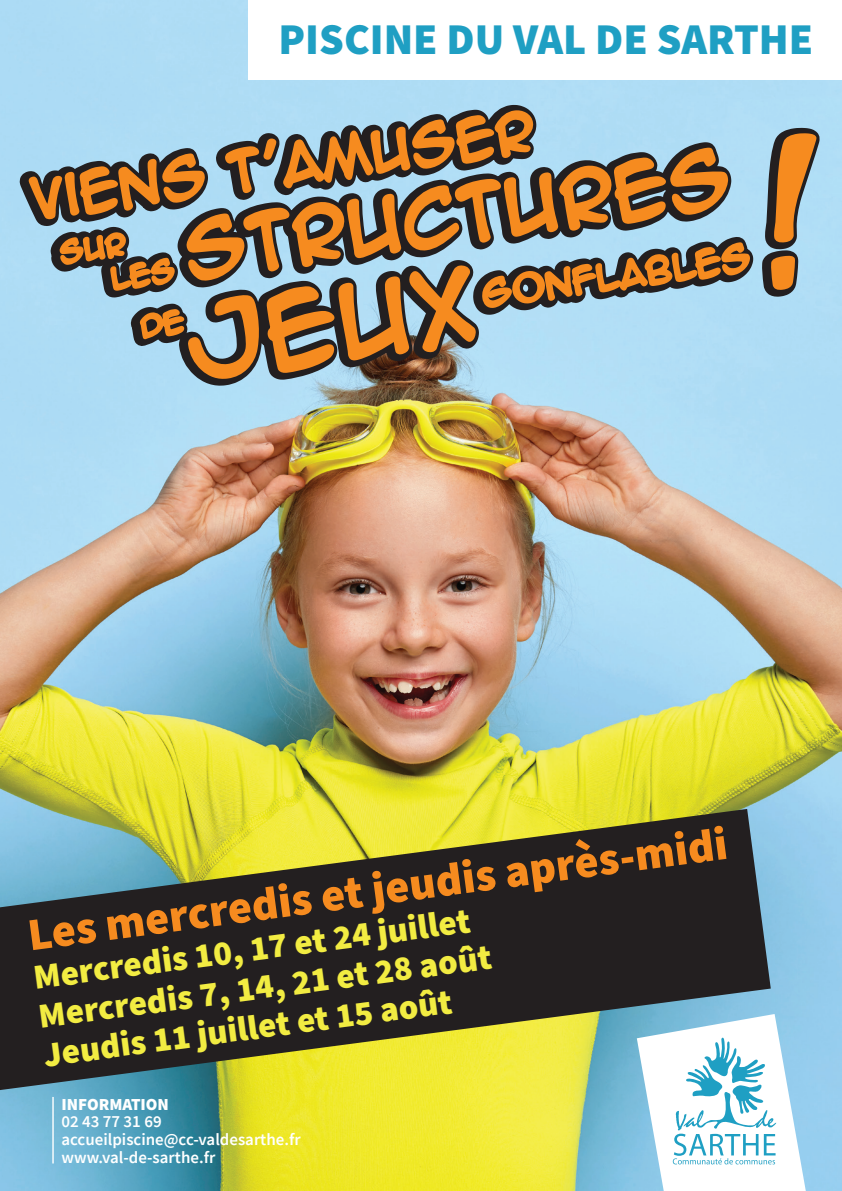
<style>
.page{position:relative;width:842px;height:1191px;background:#fff}
.page>*{position:absolute;margin:0;border:0;box-sizing:border-box;transform-origin:0 0}
.t1{font:900 46px "Source Sans Pro";color:#f68b1f}
.t2{font:900 44px "Source Sans Pro";color:#1f9fc3}
.t3{font:900 35px/39.1px "Source Sans Pro";color:#f2ec42}
.t4{font:600 16.9px/17.9px "Source Sans Pro";color:#fff}
.t5{font:900 16.9px "Source Sans Pro";color:#fff}
</style>
<div class="page">
<img style="left:0;top:0;width:842px;height:1191px">
<div style="left:249px;top:0;width:593px;height:80px;background:#fff"></div>
<hr style="left:52px;top:1097px;width:2px;height:66px;background:#fff">
<svg style="left:637px;top:1014px;width:169px;height:177px"></svg>
<svg style="left:0;top:809px;width:771px;height:281px;background:#5a6040"></svg>
<svg style="left:171px;top:501px;width:289px;height:12px;background:#d4a181"></svg>
<div style="left:11px;top:0;width:238px;height:389px;background:#addcf5"></div>
<div style="left:38px;top:17px;width:104px;height:451px;background:#acdbf5"></div>
<svg style="left:165px;top:11px;width:295px;height:99px"></svg>
<svg style="left:460px;top:80px;width:304px;height:439px;background:#b3d1e1"></svg>
<svg style="left:534px;top:145px;width:195px;height:68px;background:#997954"></svg>
<img style="left:57px;top:213px;width:694px;height:288px">
<svg style="left:759px;top:119px;width:70px;height:186px;background:#a7a597"></svg>
<svg style="left:28px;top:110px;width:506px;height:110px;background:#978d7b"></svg>
<p class="t2" style="left:278px;top:8px;width:536px">PISCINE DU VAL DE SARTHE</p>
<h1 class="t1" style="left:24px;top:900px;width:707px;rotate:-7deg">Les mercredis et jeudis après-midi</h1>
<p class="t3" style="left:31px;top:957px;width:458px;rotate:-7deg">Mercredis 10, 17 et 24 juillet<br>Mercredis 7, 14, 21 et 28 août<br>Jeudis 11 juillet et 15 août</p>
<p class="t5" style="left:62px;top:1092px;width:109px">INFORMATION</p>
<p class="t4" style="left:62px;top:1112px;width:241px">02 43 77 31 69 accueilpiscine@cc-valdesarthe.fr www.val-de-sarthe.fr</p>
</div>
